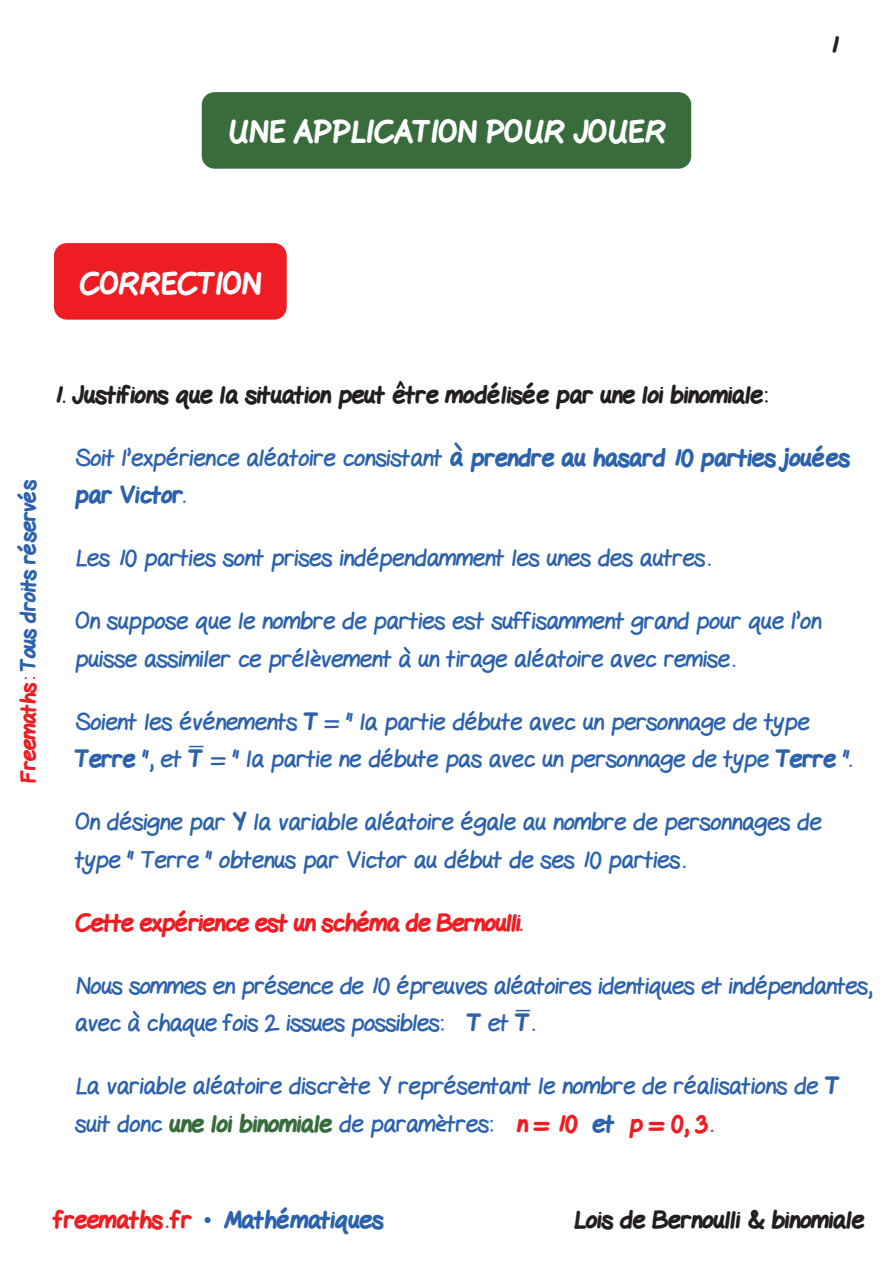
<style>
.page{position:relative;width:893px;height:1263px;background:#fff}
.page>*{position:absolute;margin:0;border:0;box-sizing:border-box;transform-origin:0 0}
.t1{font:800 30px "Gel Pen";color:#fff}
.Texte{font:24px/37.5px "Gel Pen";color:#2c62ad}
.Texte-2{font:800 24px/37.5px "Gel Pen";color:#2c62ad}
.Sous_titre{font:800 24px "Gel Pen";color:#231f20}
.Texte-3{font:800 24px "Gel Pen";letter-spacing:-.02em;color:#ee1d23}
.t2{font:800 21px "Gel Pen";letter-spacing:-.01em;color:#2c62ad}
.s1{color:#ee1d23}
.s2{font-weight:400}
.s3{font-weight:800}
.s4{font-weight:800;color:#386c3d}
.s5{font-weight:800;color:#ee1d23}
.s6{font-family:"Times New Roman";font-weight:400}
</style>
<div class="page">
<div style="left:54px;top:243px;width:233px;height:77px;background:#ee1d23;border-radius:13px"></div>
<div style="left:202px;top:92px;width:489px;height:77px;background:#386c3d;border-radius:13px"></div>
<svg style="left:189px;top:746px;width:15px;height:1px"></svg>
<svg style="left:516px;top:1010px;width:14px;height:1px"></svg>
<p class="t1" style="left:227px;top:107px;width:440px">UNE APPLICATION POUR JOUER</p>
<p class="Sous_titre" style="left:830px;top:25px;width:10px">1</p>
<p class="t1" style="left:80px;top:259px;width:183px">CORRECTION</p>
<p class="t2" style="left:11px;top:783px;width:305px;rotate:-90deg"><span class="s1">Freemaths:</span> Tous droits réservés</p>
<p class="Sous_titre" style="left:54px;top:375px;width:715px">1. Justifions que la situation peut être modélisée par une loi binomiale:</p>
<p class="Texte-2" style="left:75px;top:436px;width:776px"><span class="s2">Soit l’expérience aléatoire consistant</span> à prendre au hasard 10 parties jouées par Victor.</p>
<p class="Texte" style="left:75px;top:537px;width:637px">Les 10 parties sont prises indépendamment les unes des autres .</p>
<p class="Texte" style="left:75px;top:600px;width:748px">On suppose que le nombre de parties est suffisamment grand pour que l’on puisse assimiler ce prélèvement à un tirage aléatoire avec remise.</p>
<p class="Texte" style="left:75px;top:700px;width:778px">Soient les événements <span class="s3">T</span> = " la partie débute avec un personnage de type<br><span class="s3">Terre</span> ", et <span class="s3">T</span> = " la partie ne débute pas avec un personnage de type <span class="s3">Terre</span> ".</p>
<p class="Texte" style="left:75px;top:801px;width:747px">On désigne par <span class="s3">Y</span> la variable aléatoire égale au nombre de personnages de type " Terre " obtenus par Victor au début de ses 10 parties .</p>
<p class="Texte-3" style="left:75px;top:903px;width:449px">Cette expérience est un schéma de Bernoulli.</p>
<p class="Texte" style="left:75px;top:964px;width:798px">Nous sommes en présence de 10 épreuves aléatoires identiques et indépendantes, avec à chaque fois 2 issues possibles: <span class="s3">T</span> et <span class="s3">T</span>.</p>
<p class="Texte" style="left:75px;top:1065px;width:765px">La variable aléatoire discrète Y représentant le nombre de réalisations de <span class="s3">T </span>suit donc <span class="s4">une loi binomiale</span> de paramètres: <span class="s5">n = 10</span> <span class="s3">et</span> <span class="s5">p = 0, 3 .</span></p>
<p class="Texte-2" style="left:54px;top:1199px;width:331px"><span class="s1">freemaths . fr</span> <span class="s6">•</span> Mathématiques</p>
<p class="Sous_titre" style="left:574px;top:1200px;width:292px">Lois de Bernoulli &amp; binomiale</p>
</div>
